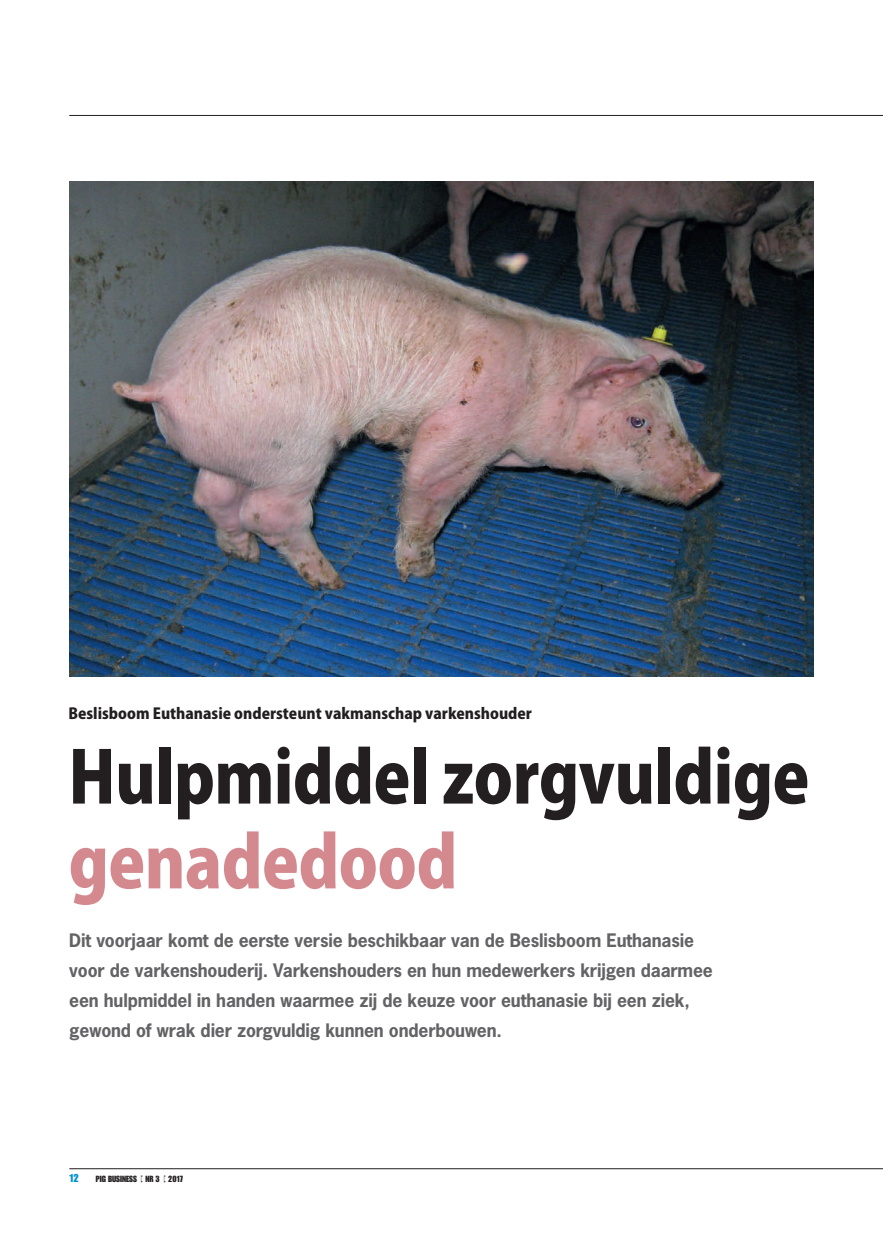
<style>
.page{position:relative;width:883px;height:1238px;background:#fff}
.page>*{position:absolute;margin:0;border:0;box-sizing:border-box;transform-origin:0 0}
.t1{font:800 70.62px "Koz Go Pro";letter-spacing:-.01em;color:#231f20;scale:.94 1}
.t2{font:800 70.62px "Koz Go Pro";letter-spacing:-.01em;color:#d4898f;scale:.94 1}
.t3{font:700 17.5px/30px "News Gothic Std";letter-spacing:-.01em;color:#636366}
.t4{font:800 15px "Koz Go Pro";color:#231f20}
.t5{font:11.25px "Impact LT Std";color:#0093d0}
.t6{font:8.75px "Impact LT Std";color:#231f20}
</style>
<div class="page">
<img style="left:69px;top:181px;width:744px;height:495px">
<hr style="left:69px;top:115px;width:814px;height:1px;background:#231f20">
<hr style="left:69px;top:1168px;width:814px;height:1px;background:#231f20">
<p class="t4" style="left:68px;top:703px;width:465px">Beslisboom Euthanasie ondersteunt vakmanschap varkenshouder</p>
<h1 class="t1" style="left:68px;top:731px;width:790px">Hulpmiddel zorgvuldige</h1>
<h1 class="t2" style="left:68px;top:816px;width:415px">genadedood</h1>
<p class="t3" style="left:69px;top:924px;width:645px">Dit voorjaar komt de eerste versie beschikbaar van de Beslisboom Euthanasie voor de varkenshouderij. Varkenshouders en hun medewerkers krijgen daarmee een hulpmiddel in handen waarmee zij de keuze voor euthanasie bij een ziek, gewond of wrak dier zorgvuldig kunnen onderbouwen.</p>
<p class="t5" style="left:69px;top:1171px;width:11px">12</p>
<p class="t6" style="left:96px;top:1173px;width:43px">PIG BUSINESS</p>
<p class="t6" style="left:168px;top:1173px;width:16px">2017</p>
<p class="t6" style="left:145px;top:1173px;width:16px">NR 3</p>
</div>
